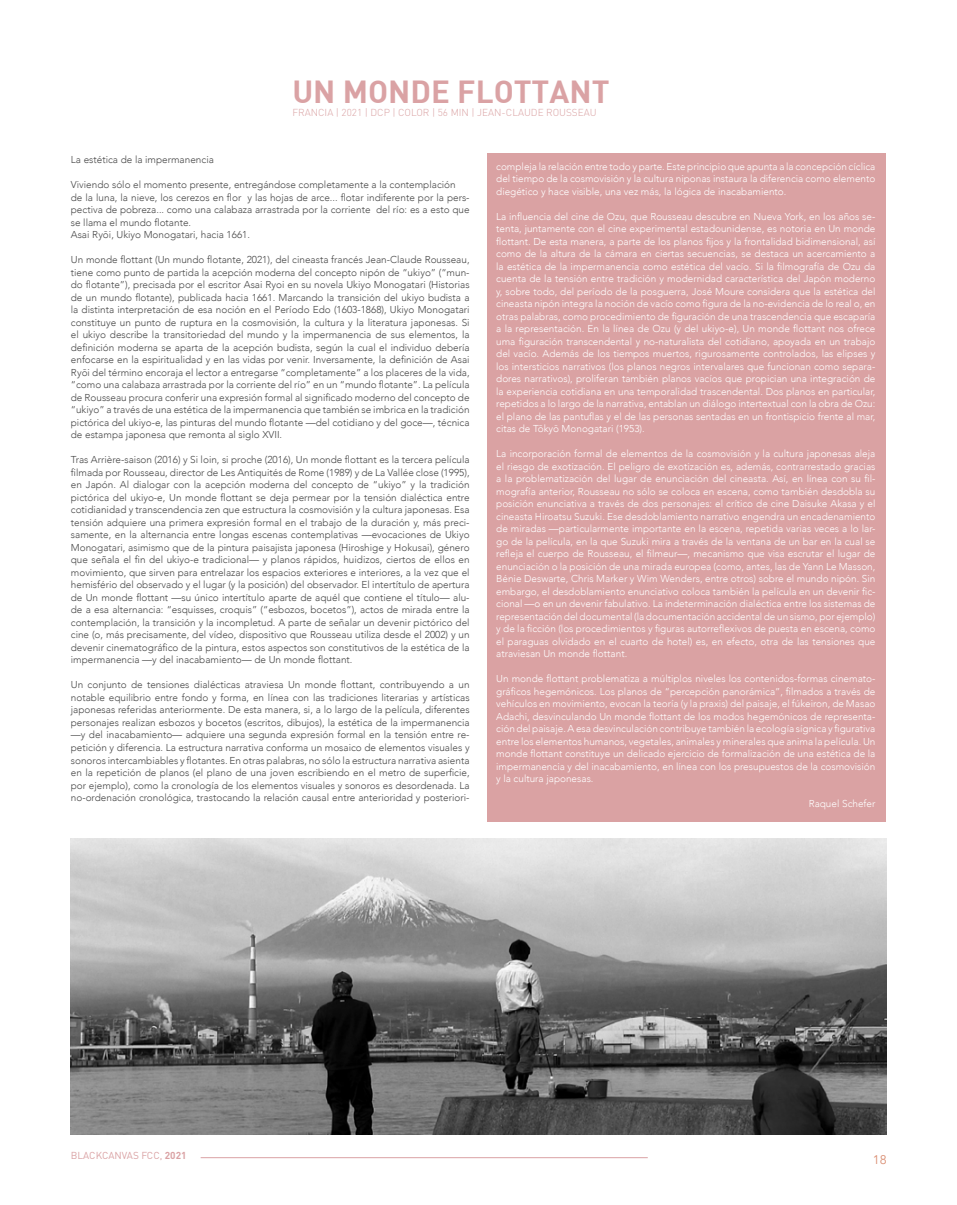
<style>
.page{position:relative;width:957px;height:1205px;background:#fff}
.page>*{position:absolute;margin:0;border:0;box-sizing:border-box;transform-origin:0 0}
.t1{font:31.25px "DIN Bold";color:#daa2a4}
.t2{font:12.5px "Avenir";color:#da8f74}
.t3{font:300 10px/12.5px "Avenir";color:#484848;text-align:justify}
.t4{font:300 10px/12.5px "Avenir";color:#fff;text-align:justify}
.t5{font:300 10px "DIN Pro";color:#daa2a3}
.t6{font:10px "DIN";color:#daa2a4}
.s1{font-weight:700}
</style>
<div class="page">
<div style="left:487px;top:153px;width:399px;height:668px;background:#daa2a3"></div>
<img style="left:71px;top:838px;width:815px;height:296px">
<hr style="left:201px;top:1157px;width:447px;height:1px;background:#daa2a4">
<h1 class="t1" style="left:292px;top:71px;width:319px">UN MONDE FLOTTANT</h1>
<p class="t5" style="left:292px;top:105px;width:306px">FRANCIA | 2021 | DCP | COLOR | 56 MIN | JEAN-CLAUDE ROUSSEAU</p>
<p class="t3" style="left:71px;top:154px;width:145px">La estética de la impermanencia</p>
<p class="t3" style="left:71px;top:179px;width:400px;text-align:left">Viviendo sólo el momento presente, entregándose completamente a la contemplación de la luna, la nieve, los cerezos en flor y las hojas de arce... flotar indiferente por la pers&shy;pectiva de pobreza... como una calabaza arrastrada por la corriente del río: es a esto que se llama el mundo flotante.<br>Asai Ryōi, Ukiyo Monogatari, hacia 1661.</p>
<p class="t3" style="left:71px;top:254px;width:400px">Un monde flottant (Un mundo flotante, 2021), del cineasta francés Jean-Claude Rousseau, tiene como punto de partida la acepción moderna del concepto nipón de “ukiyo” (“mun&shy;do flotante”), precisada por el escritor Asai Ryoi en su novela Ukiyo Monogatari (Historias de un mundo flotante), publicada hacia 1661. Marcando la transición del ukiyo budista a la distinta interpretación de esa noción en el Período Edo (1603-1868), Ukiyo Monogatari constituye un punto de ruptura en la cosmovisión, la cultura y la literatura japonesas. Si el ukiyo describe la transitoriedad del mundo y la impermanencia de sus elementos, la definición moderna se aparta de la acepción budista, según la cual el individuo debería enfocarse en la espiritualidad y en las vidas por venir. Inversamente, la definición de Asai Ryōi del término encoraja el lector a entregarse “completamente” a los placeres de la vida, “como una calabaza arrastrada por la corriente del río” en un “mundo flotante”. La película de Rousseau procura conferir una expresión formal al significado moderno del concepto de “ukiyo” a través de una estética de la impermanencia que también se imbrica en la tradición pictórica del ukiyo-e, las pinturas del mundo flotante —del cotidiano y del goce—, técnica de estampa japonesa que remonta al siglo XVII.</p>
<p class="t3" style="left:71px;top:454px;width:400px">Tras Arrière-saison (2016) y Si loin, si proche (2016), Un monde flottant es la tercera película filmada por Rousseau, director de Les Antiquités de Rome (1989) y de La Vallée close (1995), en Japón. Al dialogar con la acepción moderna del concepto de “ukiyo” y la tradición pictórica del ukiyo-e, Un monde flottant se deja permear por la tensión dialéctica entre cotidianidad y transcendencia zen que estructura la cosmovisión y la cultura japonesas. Esa tensión adquiere una primera expresión formal en el trabajo de la duración y, más preci&shy;samente, en la alternancia entre longas escenas contemplativas —evocaciones de Ukiyo Monogatari, asimismo que de la pintura paisajista japonesa (Hiroshige y Hokusai), género que señala el fin del ukiyo-e tradicional— y planos rápidos, huidizos, ciertos de ellos en movimiento, que sirven para entrelazar los espacios exteriores e interiores, a la vez que el hemisfério del observado y el lugar (y la posición) del observador. El intertítulo de apertura de Un monde flottant —su único intertítulo aparte de aquél que contiene el título— alu&shy;de a esa alternancia: “esquisses, croquis” (“esbozos, bocetos”), actos de mirada entre la contemplación, la transición y la incompletud. A parte de señalar un devenir pictórico del cine (o, más precisamente, del vídeo, dispositivo que Rousseau utiliza desde el 2002) y un devenir cinematográfico de la pintura, estos aspectos son constitutivos de la estética de la impermanencia —y del inacabamiento— de Un monde flottant.</p>
<p class="t3" style="left:71px;top:679px;width:400px">Un conjunto de tensiones dialécticas atraviesa Un monde flottant, contribuyendo a un notable equilibrio entre fondo y forma, en línea con las tradiciones literarias y artísticas japonesas referidas anteriormente. De esta manera, si, a lo largo de la película, diferentes personajes realizan esbozos y bocetos (escritos, dibujos), la estética de la impermanencia —y del inacabamiento— adquiere una segunda expresión formal en la tensión entre re&shy;petición y diferencia. La estructura narrativa conforma un mosaico de elementos visuales y sonoros intercambiables y flotantes. En otras palabras, no sólo la estructura narrativa asienta en la repetición de planos (el plano de una joven escribiendo en el metro de superficie, por ejemplo), como la cronología de los elementos visuales y sonoros es desordenada. La no-ordenación cronológica, trastocando la relación causal entre anterioridad y posteriori-</p>
<p class="t4" style="left:496px;top:160px;width:381px">compleja la relación entre todo y parte. Este principio que apunta a la concepción cíclica del tiempo de la cosmovisión y la cultura niponas instaura la diferencia como elemento diegético y hace visible, una vez más, la lógica de inacabamiento.</p>
<p class="t4" style="left:496px;top:210px;width:381px">La influencia del cine de Ozu, que Rousseau descubre en Nueva York, en los años se&shy;tenta, juntamente con el cine experimental estadounidense, es notoria en Un monde flottant. De esta manera, a parte de los planos fijos y la frontalidad bidimensional, así como de la altura de la cámara en ciertas secuencias, se destaca un acercamiento a la estética de la impermanencia como estética del vacío. Si la filmografía de Ozu da cuenta de la tensión entre tradición y modernidad característica del Japón moderno y, sobre todo, del período de la posguerra, José Moure considera que la estética del cineasta nipón integra la noción de vacío como figura de la no-evidencia de lo real o, en otras palabras, como procedimiento de figuración de una trascendencia que escaparía a la representación. En la línea de Ozu (y del ukiyo-e), Un monde flottant nos ofrece uma figuración transcendental y no-naturalista del cotidiano, apoyada en un trabajo del vacío. Además de los tiempos muertos, rigurosamente controlados, las elipses y los intersticios narrativos (los planos negros intervalares que funcionan como separa&shy;dores narrativos), proliferan también planos vacíos que propician una integración de la experiencia cotidiana en una temporalidad trascendental. Dos planos en particular, repetidos a lo largo de la narrativa, entablan un diálogo intertextual con la obra de Ozu: el plano de las pantuflas y el de las personas sentadas en un frontispicio frente al mar, citas de Tōkyō Monogatari (1953).</p>
<p class="t4" style="left:496px;top:447px;width:381px">La incorporación formal de elementos de la cosmovisión y la cultura japonesas aleja el riesgo de exotización. El peligro de exotización es, además, contrarrestado gracias a la problematización del lugar de enunciación del cineasta. Así, en línea con su fil&shy;mografía anterior, Rousseau no sólo se coloca en escena, como también desdobla su posición enunciativa a través de dos personajes: el crítico de cine Daisuke Akasa y el cineasta Hiroatsu Suzuki. Ese desdoblamiento narrativo engendra un encadenamiento de miradas —particularmente importante en la escena, repetida varias veces a lo lar&shy;go de la película, en la que Suzuki mira a través de la ventana de un bar en la cual se refleja el cuerpo de Rousseau, el filmeur—, mecanismo que visa escrutar el lugar de enunciación o la posición de una mirada europea (como, antes, las de Yann Le Masson, Bénie Deswarte, Chris Marker y Wim Wenders, entre otros) sobre el mundo nipón. Sin embargo, el desdoblamiento enunciativo coloca también la película en un devenir fic&shy;cional —o en un devenir fabulativo. La indeterminación dialéctica entre los sistemas de representación del documental (la documentación accidental de un sismo, por ejemplo) y de la ficción (los procedimientos y figuras autorreflexivos de puesta en escena, como el paraguas olvidado en el cuarto de hotel) es, en efecto, otra de las tensiones que atraviesan Un monde flottant.</p>
<p class="t4" style="left:496px;top:672px;width:381px">Un monde flottant problematiza a múltiplos niveles los contenidos-formas cinemato&shy;gráficos hegemónicos. Los planos de “percepción panorámica”, filmados a través de vehículos en movimiento, evocan la teoría (y la praxis) del paisaje, el fúkeiron, de Masao Adachi, desvinculando Un monde flottant de los modos hegemónicos de representa&shy;ción del paisaje. A esa desvinculación contribuye también la ecología sígnica y figurativa entre los elementos humanos, vegetales, animales y minerales que anima la película. Un monde flottant constituye un delicado ejercicio de formalización de una estética de la impermanencia y del inacabamiento, en línea con los presupuestos de la cosmovisión y la cultura japonesas.</p>
<p class="t4" style="left:809px;top:797px;width:68px">Raquel Schefer</p>
<p class="t6" style="left:71px;top:1149px;width:117px">BLACKCANVAS FCC, <span class="s1">2021</span></p>
<p class="t2" style="left:873px;top:1152px;width:15px">18</p>
</div>
